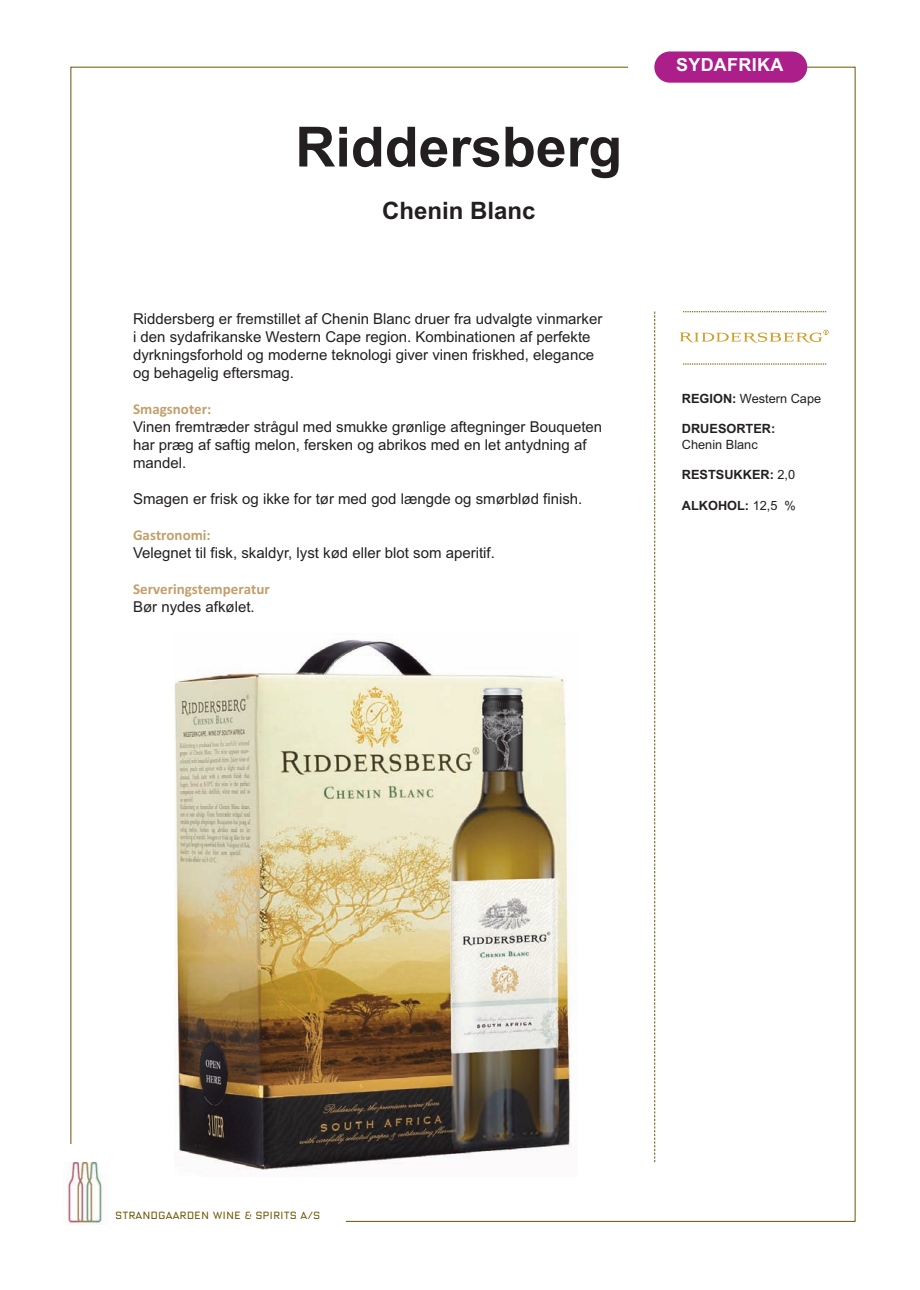
<style>
.page{position:relative;width:920px;height:1290px;background:#fff}
.page>*{position:absolute;margin:0;border:0;box-sizing:border-box;transform-origin:0 0}
.t1{font:700 55.5px "Arial";color:#231f20}
.t2{font:700 24px "Arial";color:#231f20}
.t3{font:700 18px "Arial";letter-spacing:.015em;color:#fff}
.t4{font:15px/18px "Arial";color:#231f20}
.t5{font:700 15px "Calibri";color:#c29f6b}
.t6{font:700 12.75px "Arial";color:#231f20}
.t7{font:12.75px "Arial";color:#231f20}
.t8{font:300 10.5px "Oxide Solid OT";color:#6a5401}
.s1{font-weight:700}
.s2{font-weight:400}
</style>
<div class="page">
<svg style="left:654px;top:312px;width:1px;height:850px"></svg>
<svg style="left:683px;top:311px;width:143px;height:1px"></svg>
<svg style="left:683px;top:364px;width:143px;height:1px"></svg>
<div style="left:654px;top:51px;width:153px;height:32px;background:#ac1e8a;border-radius:16px"></div>
<img style="left:67px;top:1162px;width:36px;height:62px">
<svg style="left:680px;top:330px;width:149px;height:13px"></svg>
<img style="left:174px;top:639px;width:398px;height:531px">
<h1 class="t1" style="left:295px;top:115px;width:328px">Riddersberg</h1>
<h2 class="t2" style="left:382px;top:197px;width:155px">Chenin Blanc</h2>
<p class="t4" style="left:133px;top:309px;width:471px">Riddersberg er fremstillet af Chenin Blanc druer fra udvalgte vinmarker i den sydafrikanske Western Cape region. Kombinationen af perfekte dyrkningsforhold og moderne teknologi giver vinen friskhed, elegance og behagelig eftersmag.</p>
<p class="t5" style="left:133px;top:400px;width:80px">Smagsnoter:</p>
<p class="t4" style="left:133px;top:417px;width:471px">Vinen fremtræder strågul med smukke grønlige aftegninger Bouqueten har præg af saftig melon, fersken og abrikos med en let antydning af mandel.</p>
<p class="t4" style="left:133px;top:489px;width:451px">Smagen er frisk og ikke for tør med god længde og smørblød finish.</p>
<p class="t5" style="left:133px;top:526px;width:79px">Gastronomi:</p>
<p class="t4" style="left:133px;top:543px;width:363px">Velegnet til fisk, skaldyr, lyst kød eller blot som aperitif.</p>
<p class="t5" style="left:133px;top:580px;width:138px">Serveringstemperatur</p>
<p class="t4" style="left:133px;top:597px;width:123px">Bør nydes afkølet.</p>
<p class="t3" style="left:676px;top:54px;width:109px">SYDAFRIKA</p>
<p class="t7" style="left:682px;top:391px;width:141px"><span class="s1">REGION:</span> Western Cape</p>
<p class="t6" style="left:682px;top:421px;width:95px">DRUESORTER:</p>
<p class="t7" style="left:682px;top:437px;width:77px">Chenin Blanc</p>
<p class="t6" style="left:682px;top:467px;width:115px">RESTSUKKER: <span class="s2">2,0</span></p>
<p class="t6" style="left:682px;top:498px;width:116px">ALKOHOL: <span class="s2">12,5 %</span></p>
<p class="t8" style="left:115px;top:1209px;width:206px">STRANDGAARDEN WINE &amp; SPIRITS A/S</p>
</div>
